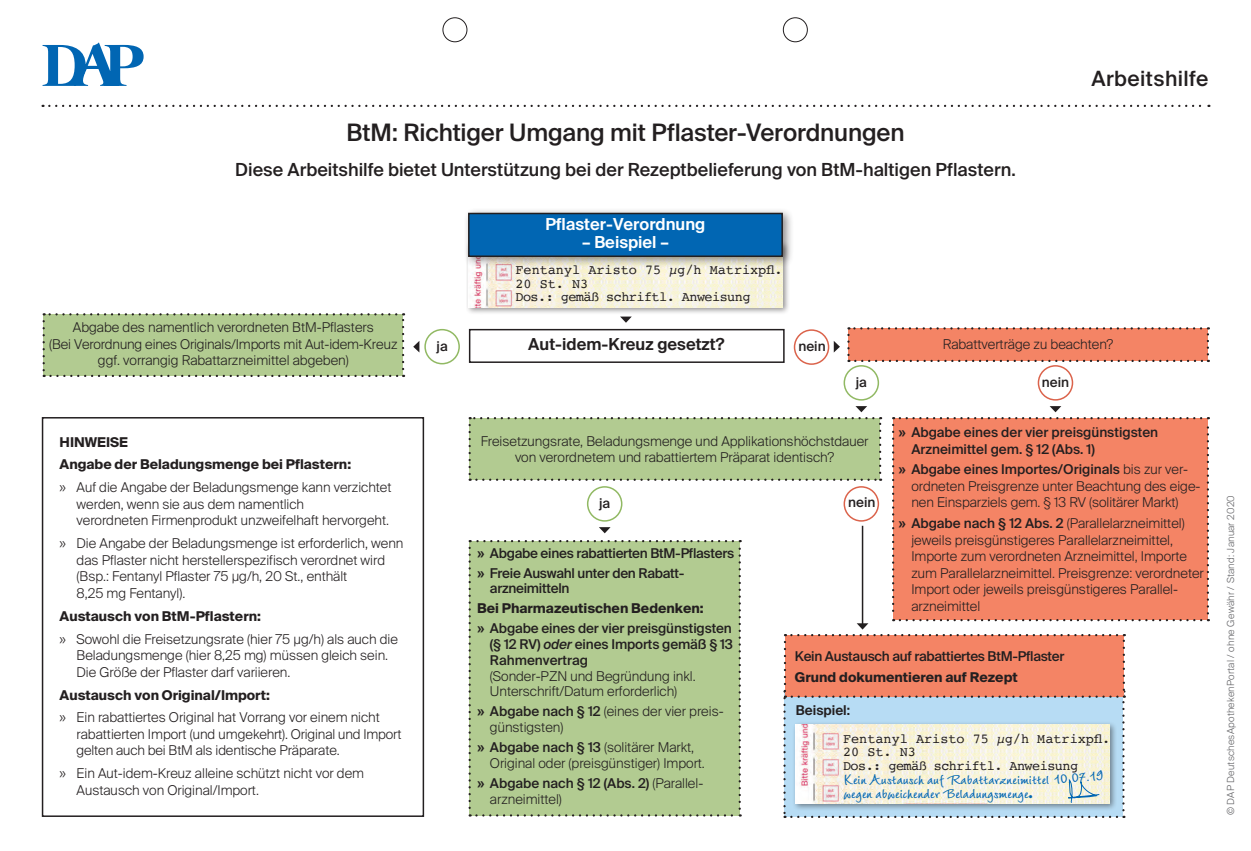
<style>
.page{position:relative;width:1251px;height:851px;background:#fff}
.page>*{position:absolute;margin:0;border:0;box-sizing:border-box;transform-origin:0 0}
.t1{font:500 24px "Suisse Intl";letter-spacing:-.005em;color:#231f20}
.t2{font:500 21px "Suisse Intl";letter-spacing:.02em;color:#231f20}
.t3{font:500 18px "Suisse Intl";color:#231f20}
.t4{font:700 16.5px/13.5px "LT Wiesbaden Swing";color:#0166b3}
.t5{font:600 16.5px "Suisse Intl";color:#fff}
.t6{font:600 16.5px "Suisse Intl";color:#231f20}
.t7{font:300 13.5px/16.5px "Suisse Intl";color:#231f20}
.t8{font:500 13.5px/15.8px "Suisse Intl";letter-spacing:-.01em;color:#231f20}
.t9{font:700 13.5px/23px "Suisse Intl";color:#231f20}
.t10{font:13.5px/13.5px "Courier";color:#231f20}
.t11{font:600 13.5px "Suisse Intl";color:#231f20}
.t12{font:300 9.75px "Suisse Intl";letter-spacing:.02em;color:#636366}
.s1{font-weight:500}
.s2{font-style:italic}
.s3{font-family:"Interstate"}
</style>
<div class="page">
<div style="left:848px;top:328px;width:359px;height:33px;background:#f48465"></div>
<svg style="left:847px;top:335px;width:2px;height:27px"></svg>
<svg style="left:855px;top:360px;width:353px;height:2px"></svg>
<svg style="left:1206px;top:327px;width:2px;height:27px"></svg>
<svg style="left:848px;top:327px;width:348px;height:2px"></svg>
<div style="left:43px;top:313px;width:361px;height:64px;background:#b2cb91"></div>
<div style="left:469px;top:329px;width:315px;height:34px;border:2px solid #231f20"></div>
<div style="left:465px;top:240px;width:325px;height:75px;background:#231f20;opacity:.5"></div>
<img style="left:469px;top:268px;width:313px;height:39px">
<div style="left:462px;top:207px;width:331px;height:61px;background:#231f20;opacity:.5"></div>
<div style="left:468px;top:213px;width:314px;height:44px;background:#0166b3;border:2px solid #231f20"></div>
<div style="left:42px;top:417px;width:382px;height:399px;border:2px solid #231f20"></div>
<svg style="left:43px;top:105px;width:1166px;height:2px"></svg>
<div style="left:442px;top:18px;width:25px;height:24px;border:1px solid #231f20;border-radius:50%"></div>
<div style="left:783px;top:18px;width:24px;height:24px;border:1px solid #231f20;border-radius:50%"></div>
<svg style="left:43px;top:43px;width:101px;height:43px"></svg>
<svg style="left:620px;top:316px;width:11px;height:7px"></svg>
<svg style="left:413px;top:341px;width:6px;height:11px"></svg>
<div style="left:424px;top:329px;width:36px;height:35px;border:2px solid #91b963;border-radius:50%"></div>
<div style="left:793px;top:329px;width:36px;height:36px;border:2px solid #db634b;border-radius:50%"></div>
<svg style="left:833px;top:341px;width:6px;height:11px"></svg>
<div style="left:1037px;top:365px;width:35px;height:35px;border:2px solid #db634b;border-radius:50%"></div>
<svg style="left:468px;top:406px;width:740px;height:411px"></svg>
<div style="left:843px;top:365px;width:35px;height:35px;border:2px solid #91b963;border-radius:50%"></div>
<h1 class="t1" style="left:346px;top:119px;width:559px">BtM: Richtiger Umgang mit Pflaster-Verordnungen</h1>
<h3 class="t3" style="left:235px;top:159px;width:781px">Diese Arbeitshilfe bietet Unterstützung bei der Rezeptbelieferung von BtM-haltigen Pflastern.</h3>
<p class="t5" style="left:545px;top:215px;width:161px">Pflaster-Verordnung</p>
<p class="t5" style="left:582px;top:233px;width:88px">– Beispiel –</p>
<p class="t10" style="left:515px;top:262px;width:268px">Fentanyl Aristo 75 µg/h Matrixpfl.<br>20 St. N3<br>Dos.: gemäß schriftl. Anweisung</p>
<h2 class="t2" style="left:1091px;top:66px;width:118px">Arbeitshilfe</h2>
<p class="t7" style="left:49px;top:319px;width:350px;text-align:center">Abgabe des namentlich verordneten BtM-Pflasters<br>(Bei Verordnung eines Originals/Imports mit Aut-idem-Kreuz ggf. vorrangig Rabattarzneimittel abgeben)</p>
<p class="t9" style="left:60px;top:430px;width:293px">HINWEISE<br>Angabe der Beladungsmenge bei Pflastern:</p>
<p class="t7" style="left:77px;top:479px;width:316px;text-indent:-17px">» Auf die Angabe der Beladungsmenge kann verzichtet werden, wenn sie aus dem namentlich<br>verordneten Firmenprodukt unzweifelhaft hervorgeht.</p>
<p class="t7" style="left:77px;top:535px;width:328px;text-indent:-17px">» Die Angabe der Beladungsmenge ist erforderlich, wenn das Pflaster nicht herstellerspezifisch verordnet wird (Bsp.: Fentanyl Pflaster 75 µg/h, 20 St., enthält<br>8,25 mg Fentanyl).</p>
<p class="t9" style="left:60px;top:604px;width:203px">Austausch von BtM-Pflastern:</p>
<p class="t7" style="left:77px;top:630px;width:323px;text-indent:-17px">» Sowohl die Freisetzungsrate (hier 75 µg/h) als auch die<br>Beladungsmenge (hier 8,25 mg) müssen gleich sein.<br>Die Größe der Pflaster darf variieren.</p>
<p class="t9" style="left:60px;top:683px;width:212px">Austausch von Original/Import:</p>
<p class="t7" style="left:77px;top:709px;width:326px;text-indent:-17px">» Ein rabattiertes Original hat Vorrang vor einem nicht rabattierten Import (und umgekehrt). Original und Import gelten auch bei BtM als identische Präparate.</p>
<p class="t7" style="left:77px;top:765px;width:289px;text-indent:-17px">» Ein Aut-idem-Kreuz alleine schützt nicht vor dem<br>Austausch von Original/Import.</p>
<p class="t6" style="left:528px;top:335px;width:197px">Aut-idem-Kreuz gesetzt?</p>
<p class="t8" style="left:436px;top:338px;width:13px">ja</p>
<p class="t8" style="left:798px;top:338px;width:29px">nein</p>
<p class="t8" style="left:855px;top:374px;width:13px">ja</p>
<p class="t7" style="left:942px;top:336px;width:172px">Rabattverträge zu beachten?</p>
<p class="t8" style="left:1041px;top:374px;width:29px">nein</p>
<p class="t8" style="left:911px;top:424px;width:248px;line-height:16.5px;text-indent:-13px">» Abgabe eines der vier preisgünstigsten<br>Arzneimittel gem. § 12 (Abs. 1)</p>
<p class="t7" style="left:911px;top:461px;width:290px;text-indent:-13px"><span class="s1">» Abgabe eines Importes/Originals</span> bis zur ver&shy;ordneten Preisgrenze unter Beachtung des eige&shy;nen Einsparziels gem. § 13 RV (solitärer Markt)</p>
<p class="t7" style="left:911px;top:515px;width:294px;text-indent:-13px"><span class="s1">» Abgabe nach § 12 Abs. 2</span> (Parallelarzneimittel) jeweils preisgünstigeres Parallelarzneimittel, Importe zum verordneten Arzneimittel, Importe zum Parallelarzneimittel. Preisgrenze: verordneter Import oder jeweils preisgünstigeres Parallel&shy;arzneimittel</p>
<p class="t7" style="left:480px;top:433px;width:389px;text-align:center">Freisetzungsrate, Beladungsmenge und Applikationshöchstdauer von verordnetem und rabattiertem Präparat identisch?</p>
<p class="t8" style="left:848px;top:494px;width:29px">nein</p>
<p class="t8" style="left:599px;top:495px;width:13px">ja</p>
<p class="t8" style="left:477px;top:542px;width:258px;line-height:20px">» Abgabe eines rabattierten BtM-Pflasters » Freie Auswahl unter den Rabatt-</p>
<p class="t8" style="left:490px;top:580px;width:81px">arzneimitteln</p>
<p class="t9" style="left:477px;top:597px;width:228px">Bei Pharmazeutischen Bedenken:</p>
<p class="t8" style="left:490px;top:620px;width:244px;text-align:justify;text-indent:-13px">» Abgabe eines der vier preisgünstigsten (§ 12 RV) <span class="s2">oder</span> eines Imports gemäß § 13<br>Rahmenvertrag</p>
<p class="t7" style="left:490px;top:668px;width:207px;line-height:15.8px">(Sonder-PZN und Begründung inkl.<br>Unterschrift/Datum erforderlich)</p>
<p class="t7" style="left:490px;top:703px;width:235px;line-height:15.8px;text-indent:-13px"><span class="s1">» Abgabe nach § 12</span> (eines der vier preis&shy;günstigsten)</p>
<p class="t7" style="left:490px;top:739px;width:216px;line-height:15.8px;text-indent:-13px"><span class="s1">» Abgabe nach § 13</span> (solitärer Markt,<br>Original oder (preisgünstiger) Import.</p>
<p class="t7" style="left:490px;top:775px;width:215px;line-height:15.8px;text-indent:-13px"><span class="s1">» Abgabe nach § 12 (Abs. 2)</span> (Parallel&shy;arzneimittel)</p>
<p class="t8" style="left:794px;top:648px;width:271px">Kein Austausch auf rabattiertes BtM-Pflaster</p>
<p class="t9" style="left:794px;top:665px;width:224px">Grund dokumentieren auf Rezept</p>
<p class="t11" style="left:795px;top:702px;width:56px">Beispiel:</p>
<p class="t10" style="left:842px;top:731px;width:268px">Fentanyl Aristo 75 µg/h Matrixpfl.<br>20 St. N3<br>Dos.: gemäß schriftl. Anweisung</p>
<p class="t4" style="left:843px;top:772px;width:207px">Kein Austausch auf Rabattarzneimittel wegen abweichender Beladungsmenge<span class="s3">.</span></p>
<p class="t4" style="left:1053px;top:772px;width:51px;rotate:-5deg">10.07.19</p>
<p class="t12" style="left:1224px;top:815px;width:321px;rotate:-90deg">© DAP DeutschesApothekenPortal / ohne Gewähr / Stand: Januar 2020</p>
</div>
